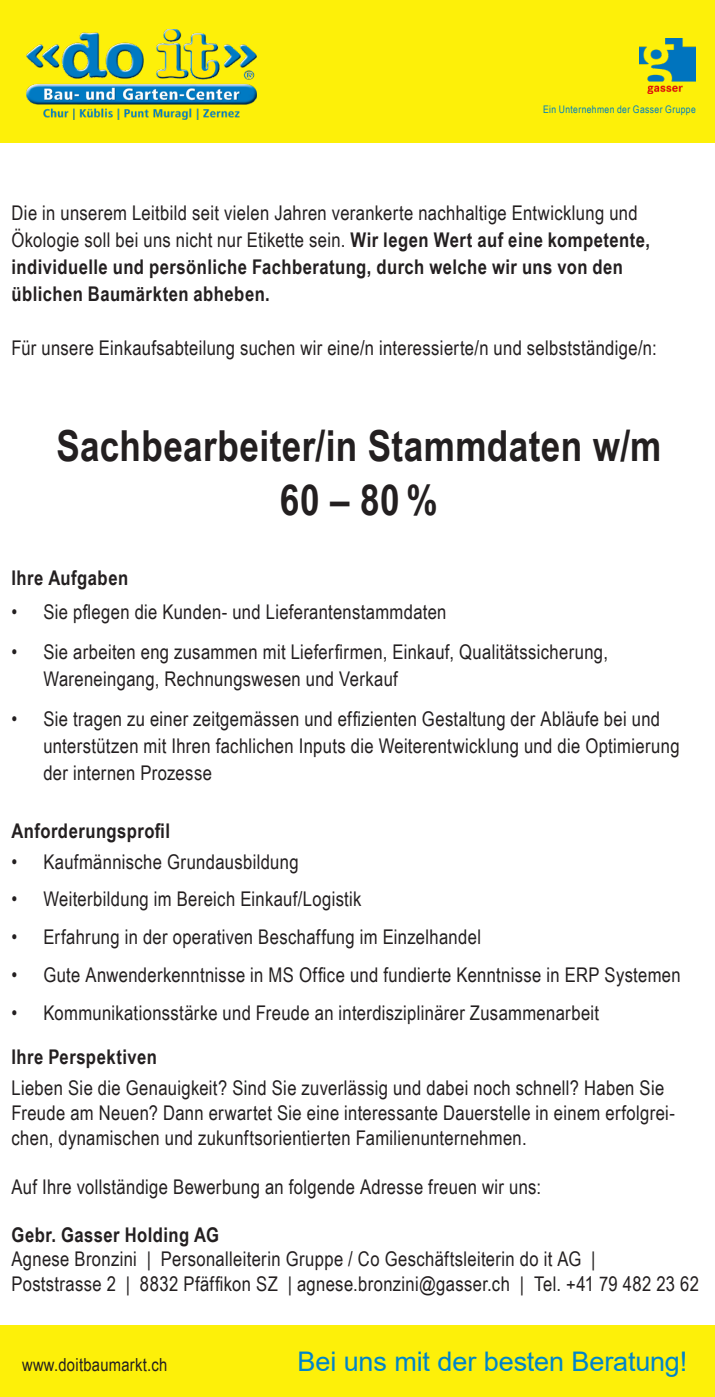
<style>
.page{position:relative;width:715px;height:1397px;background:#fff}
.page>*{position:absolute;margin:0;border:0;box-sizing:border-box;transform-origin:0 0}
.t1{font:700 42.75px "Arial Narrow";letter-spacing:.01em;color:#231f20}
.t2{font:27px "Arial";letter-spacing:-.005em;color:#0084ca}
.t3{font:20.25px/27px "Arial Narrow";letter-spacing:.015em;color:#231f20}
.t4{font:700 20.25px "Arial Narrow";letter-spacing:.02em;color:#231f20}
.t5{font:18px "Arial Narrow";letter-spacing:.015em;color:#231f20}
._01_Lauftext{font:10.35px "Arial Narrow";letter-spacing:.035em;color:#007fc1}
.s1{font-weight:700}
</style>
<div class="page">
<div style="left:0;top:0;width:714px;height:143px;background:#fdf009"></div>
<img style="left:27px;top:29px;width:229px;height:91px">
<div style="left:0;top:1325px;width:714px;height:72px;background:#fdf009"></div>
<img style="left:639px;top:38px;width:56px;height:56px">
<p class="_01_Lauftext" style="left:543px;top:102px;width:154px">Ein Unternehmen der Gasser Gruppe</p>
<p class="t3" style="left:11px;top:198px;width:640px">Die in unserem Leitbild seit vielen Jahren verankerte nachhaltige Entwicklung und<br>Ökologie soll bei uns nicht nur Etikette sein. <span class="s1">Wir legen Wert auf eine kompetente,</span></p>
<p class="t4" style="left:11px;top:251px;width:613px">individuelle und persönliche Fachberatung, durch welche wir uns von den</p>
<p class="t4" style="left:11px;top:278px;width:260px">üblichen Baumärkten abheben.</p>
<p class="t3" style="left:11px;top:333px;width:646px">Für unsere Einkaufsabteilung suchen wir eine/n interessierte/n und selbstständige/n:</p>
<p class="t1" style="left:56px;top:414px;width:606px">Sachbearbeiter/in Stammdaten w/m</p>
<p class="t1" style="left:280px;top:468px;width:159px">60 – 80 %</p>
<p class="t4" style="left:11px;top:563px;width:118px">Ihre Aufgaben</p>
<p class="t3" style="left:11px;top:597px;width:436px">• Sie pflegen die Kunden- und Lieferantenstammdaten</p>
<p class="t3" style="left:43px;top:637px;width:566px;text-indent:-32px">• Sie arbeiten eng zusammen mit Lieferfirmen, Einkauf, Qualitätssicherung,<br>Wareneingang, Rechnungswesen und Verkauf</p>
<p class="t3" style="left:43px;top:704px;width:637px;text-indent:-32px">• Sie tragen zu einer zeitgemässen und effizienten Gestaltung der Abläufe bei und unterstützen mit Ihren fachlichen Inputs die Weiterentwicklung und die Optimierung der internen Prozesse</p>
<p class="t4" style="left:11px;top:815px;width:160px">Anforderungsprofil</p>
<p class="t3" style="left:11px;top:847px;width:288px">• Kaufmännische Grundausbildung</p>
<p class="t3" style="left:11px;top:885px;width:351px">• Weiterbildung im Bereich Einkauf/Logistik</p>
<p class="t3" style="left:11px;top:923px;width:471px">• Erfahrung in der operativen Beschaffung im Einzelhandel</p>
<p class="t3" style="left:11px;top:960px;width:670px">• Gute Anwenderkenntnisse in MS Office und fundierte Kenntnisse in ERP Systemen</p>
<p class="t3" style="left:11px;top:998px;width:589px">• Kommunikationsstärke und Freude an interdisziplinärer Zusammenarbeit</p>
<p class="t4" style="left:11px;top:1042px;width:147px">Ihre Perspektiven</p>
<p class="t3" style="left:11px;top:1075px;width:665px;line-height:24.8px">Lieben Sie die Genauigkeit? Sind Sie zuverlässig und dabei noch schnell? Haben Sie<br>Freude am Neuen? Dann erwartet Sie eine interessante Dauerstelle in einem erfolgrei&shy;chen, dynamischen und zukunftsorientierten Familienunternehmen.</p>
<p class="t3" style="left:11px;top:1173px;width:531px">Auf Ihre vollständige Bewerbung an folgende Adresse freuen wir uns:</p>
<p class="t3" style="left:11px;top:1221px;width:585px;line-height:24.8px"><span class="s1">Gebr. Gasser Holding AG<br></span>Agnese Bronzini | Personalleiterin Gruppe / Co Geschäftsleiterin do it AG |</p>
<p class="t3" style="left:11px;top:1270px;width:688px">Poststrasse 2 | 8832 Pfäffikon SZ | agnese.bronzini@gasser.ch | Tel. +41 79 482 23 62</p>
<p class="t5" style="left:22px;top:1351px;width:147px">www.doitbaumarkt.ch</p>
<p class="t2" style="left:297px;top:1343px;width:391px">Bei uns mit der besten Beratung!</p>
</div>
